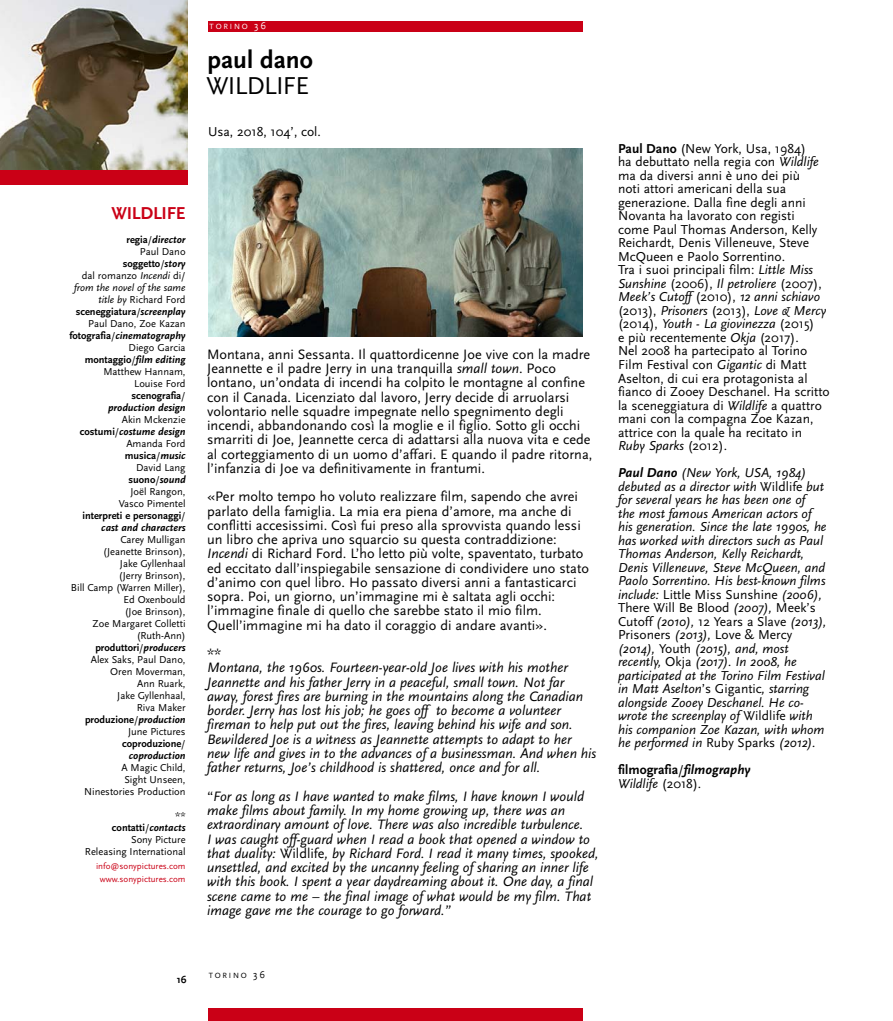
<style>
.page{position:relative;width:893px;height:1021px;background:#fff}
.page>*{position:absolute;margin:0;border:0;box-sizing:border-box;transform-origin:0 0}
.t1{font:700 25.5px "Scala Sans";color:#000}
.t2{font:25.5px "Scala Sans";letter-spacing:-.03em;color:#000}
.t3{font:700 18px "Scala Sans";letter-spacing:-.015em;color:#ca0016}
.t4{font:14.25px/14.2px "Scala Sans";color:#000}
.t5{font:italic 14.25px/14.2px "Scala Sans";color:#000}
.t6{font:13.5px/13.5px "Scala Sans";color:#000}
.t7{font:italic 13.5px/13.5px "Scala Sans";color:#000}
.t8{font:700 13.5px/13.5px "Scala Sans";color:#000}
.t9{font:10.5px/12px "Scala Sans";color:#000;text-align:right}
.t10{font:700 10.5px "Scala Sans";color:#000}
.t11{font:9px/13.5px "Scala Sans";color:#ca0016;text-align:center}
.t12{font:7.8px "Scala Sans";letter-spacing:.23em;color:#000}
.t13{font:7.8px "Scala Sans";letter-spacing:.23em;color:#fff}
.s1{font-weight:700}
.s2{font-weight:700;font-style:italic}
.s3{font-style:italic}
.s4{font-size:10.5px}
.s5{font-style:normal}
.s6{font-weight:400}
.s7{font-weight:400;font-style:italic}
</style>
<div class="page">
<img style="left:208px;top:148px;width:375px;height:189px">
<img style="left:0;top:0;width:187px;height:171px">
<div style="left:0;top:171px;width:187px;height:14px;background:#ca0016"></div>
<div style="left:208px;top:21px;width:375px;height:11px;background:#ca0016"></div>
<div style="left:208px;top:1008px;width:375px;height:12px;background:#ca0016"></div>
<p class="t3" style="left:111px;top:205px;width:76px">WILDLIFE</p>
<p class="t9" style="left:69px;top:234px;width:118px"><span class="s1">regia</span>/<span class="s2">director<br></span>Paul Dano<br><span class="s1">soggetto</span>/<span class="s2">story<br></span>dal romanzo <span class="s3">Incendi</span> di/ <span class="s3">from the novel of the same title by</span> Richard Ford <span class="s1">sceneggiatura</span>/<span class="s2">screenplay<br></span>Paul Dano, Zoe Kazan <span class="s1">fotografia</span>/<span class="s2">cinematography<br></span>Diego Garcia <span class="s1">montaggio</span>/<span class="s2">film editing<br></span>Matthew Hannam,<br>Louise Ford<br><span class="s1">scenografia</span>/<br><span class="s2">production design</span></p>
<p class="t9" style="left:80px;top:414px;width:107px">Akin Mckenzie <span class="s1">costumi</span>/<span class="s2">costume design<br></span>Amanda Ford <span class="s1">musica</span>/<span class="s2">music<br></span>David Lang <span class="s1">suono</span>/<span class="s2">sound<br></span>Joël Rangon,<br>Vasco Pimentel <span class="s1">interpreti e personaggi</span>/ <span class="s2">cast and characters</span></p>
<p class="t9" style="left:71px;top:534px;width:116px">Carey Mulligan<br>(Jeanette Brinson),<br>Jake Gyllenhaal<br>(Jerry Brinson),<br>Bill Camp (Warren Miller),<br>Ed Oxenbould<br>(Joe Brinson),<br>Zoe Margaret Colletti (Ruth-Ann) <span class="s1">produttori</span>/<span class="s2">producers<br></span>Alex Saks, Paul Dano,<br>Oren Moverman,<br>Ann Ruark,<br>Jake Gyllenhaal,<br>Riva Maker <span class="s1">produzione</span>/<span class="s2">production<br></span>June Pictures <span class="s1">coproduzione</span>/ <span class="s2">coproduction</span></p>
<p class="t9" style="left:84px;top:762px;width:103px">A Magic Child,<br>Sight Unseen,<br>Ninestories Production</p>
<p class="t9" style="left:85px;top:810px;width:102px">**<br><span class="s1">contatti</span>/<span class="s2">contacts<br></span>Sony Picture<br>Releasing International</p>
<p class="t11" style="left:96px;top:859px;width:91px">info@sonypictures.com www.sonypictures.com</p>
<p class="t13" style="left:210px;top:23px;width:58px">TORINO <span class="s4">36</span></p>
<h1 class="t1" style="left:207px;top:49px;width:107px">paul dano</h1>
<h1 class="t2" style="left:207px;top:75px;width:104px">WILDLIFE</h1>
<p class="t6" style="left:208px;top:126px;width:114px">Usa, 2018, 104’, col.</p>
<p class="t4" style="left:207px;top:348px;width:387px">Montana, anni Sessanta. Il quattordicenne Joe vive con la madre Jeannette e il padre Jerry in una tranquilla <span class="s3">small town</span>. Poco lontano, un’ondata di incendi ha colpito le montagne al confine con il Canada. Licenziato dal lavoro, Jerry decide di arruolarsi volontario nelle squadre impegnate nello spegnimento degli incendi, abbandonando così la moglie e il figlio. Sotto gli occhi smarriti di Joe, Jeannette cerca di adattarsi alla nuova vita e cede al corteggiamento di un uomo d’affari. E quando il padre ritorna, l’infanzia di Joe va definitivamente in frantumi.</p>
<p class="t4" style="left:207px;top:491px;width:383px">«Per molto tempo ho voluto realizzare film, sapendo che avrei parlato della famiglia. La mia era piena d’amore, ma anche di conflitti accesissimi. Così fui preso alla sprovvista quando lessi un libro che apriva uno squarcio su questa contraddizione:<br><span class="s3">Incendi</span> di Richard Ford. L’ho letto più volte, spaventato, turbato ed eccitato dall’inspiegabile sensazione di condividere uno stato d’animo con quel libro. Ho passato diversi anni a fantasticarci sopra. Poi, un giorno, un’immagine mi è saltata agli occhi: l’immagine finale di quello che sarebbe stato il mio film.<br>Quell’immagine mi ha dato il coraggio di andare avanti».</p>
<p class="t4" style="left:207px;top:647px;width:16px">**</p>
<p class="t5" style="left:207px;top:662px;width:391px">Montana, the 1960s. Fourteen-year-old Joe lives with his mother Jeannette and his father Jerry in a peaceful, small town. Not far away, forest fires are burning in the mountains along the Canadian border. Jerry has lost his job; he goes off to become a volunteer fireman to help put out the fires, leaving behind his wife and son.<br>Bewildered Joe is a witness as Jeannette attempts to adapt to her new life and gives in to the advances of a businessman. And when his father returns, Joe’s childhood is shattered, once and for all.</p>
<p class="t5" style="left:207px;top:790px;width:393px"><span class="s5">“</span>For as long as I have wanted to make films, I have known I would make films about family. In my home growing up, there was an extraordinary amount of love. There was also incredible turbulence.<br>I was caught off-guard when I read a book that opened a window to that duality: <span class="s5">Wildlife</span>, by Richard Ford. I read it many times, spooked, unsettled, and excited by the uncanny feeling of sharing an inner life with this book. I spent a year daydreaming about it. One day, a final scene came to me – the final image of what would be my film. That image gave me the courage to go forward.”</p>
<p class="t6" style="left:618px;top:143px;width:213px"><span class="s1">Paul Dano</span> (New York, Usa, 1984)<br>ha debuttato nella regia con <span class="s3">Wildlife </span>ma da diversi anni è uno dei più<br>noti attori americani della sua generazione. Dalla fine degli anni Novanta ha lavorato con registi<br>come Paul Thomas Anderson, Kelly Reichardt, Denis Villeneuve, Steve McQueen e Paolo Sorrentino.<br>Tra i suoi principali film: <span class="s3">Little Miss Sunshine</span> (2006), <span class="s3">Il petroliere</span> (2007), <span class="s3">Meek’s Cutoff</span> (2010), <span class="s3">12 anni schiavo </span>(2013), <span class="s3">Prisoners</span> (2013), <span class="s3">Love &amp; Mercy </span>(2014), <span class="s3">Youth - La giovinezza</span> (2015)<br>e più recentemente <span class="s3">Okja</span> (2017).<br>Nel 2008 ha partecipato al Torino Film Festival con <span class="s3">Gigantic</span> di Matt Aselton, di cui era protagonista al fianco di Zooey Deschanel. Ha scritto la sceneggiatura di <span class="s3">Wildlife</span> a quattro mani con la compagna Zoe Kazan, attrice con la quale ha recitato in <span class="s3">Ruby Sparks</span> (2012).</p>
<p class="t7" style="left:618px;top:467px;width:210px"><span class="s1">Paul Dano</span> (New York, USA, 1984) debuted as a director with <span class="s5">Wildlife</span> but for several years he has been one of<br>the most famous American actors of his generation. Since the late 1990s, he has worked with directors such as Paul Thomas Anderson, Kelly Reichardt, Denis Villeneuve, Steve McQueen, and Paolo Sorrentino. His best-known films include: <span class="s5">Little Miss Sunshine</span> (2006), <span class="s5">There Will Be Blood</span> (2007), <span class="s5">Meek’s Cutoff</span> (2010), <span class="s5">12 Years a Slave</span> (2013), <span class="s5">Prisoners</span> (2013), <span class="s5">Love &amp; Mercy </span>(2014), <span class="s5">Youth</span> (2015), and, most recently, <span class="s5">Okja</span> (2017). In 2008, he participated at the Torino Film Festival in Matt Aselton<span class="s5">’s Gigantic</span>, starring alongside Zooey Deschanel. He co&shy;wrote the screenplay of <span class="s5">Wildlife</span> with his companion Zoe Kazan, with whom he performed in <span class="s5">Ruby Sparks</span> (2012).</p>
<p class="t8" style="left:618px;top:764px;width:134px">filmografia<span class="s6">/</span><span class="s3">filmography<br></span><span class="s7">Wildlife</span> <span class="s6">(2018).</span></p>
<p class="t10" style="left:177px;top:974px;width:11px">16</p>
<p class="t12" style="left:209px;top:972px;width:58px">TORINO <span class="s4">36</span></p>
</div>
